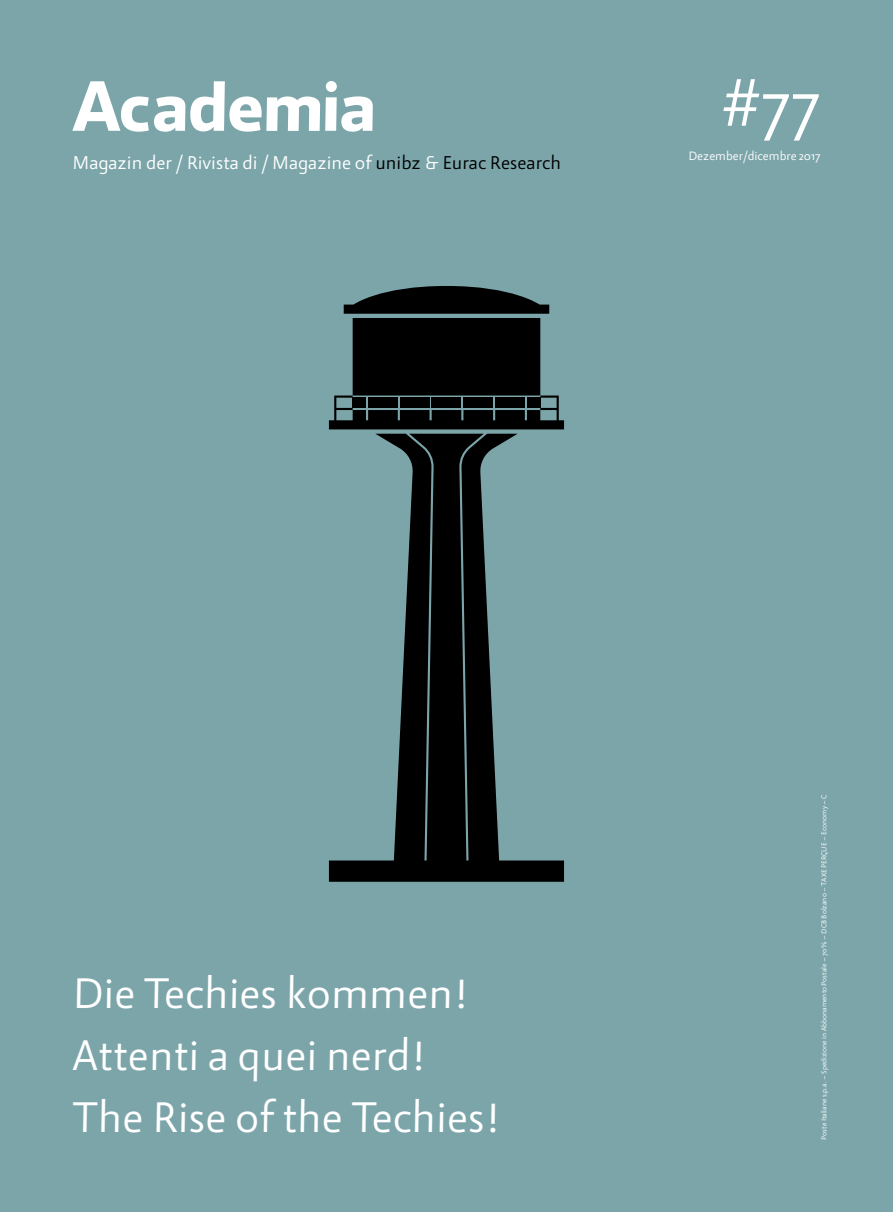
<style>
.page{position:relative;width:893px;height:1212px;background:#7ca5aa}
.page>*{position:absolute;margin:0;border:0;box-sizing:border-box;transform-origin:0 0}
.t1{font:700 75px "abc Allegra";letter-spacing:-.02em;color:#fff}
.t2{font:70.5px "abc Allegra";color:#fff}
.t3{font:45px/61.9px "abc Allegra";color:#fff}
.t4{font:19.5px "abc Allegra";color:#fff}
.t5{font:12.75px "abc Allegra";color:#fff}
.t6{font:7.5px "abc Allegra";color:#fff}
.s1{color:#000}
</style>
<div class="page">
<svg style="left:329px;top:286px;width:235px;height:143px"></svg>
<svg style="left:329px;top:434px;width:235px;height:448px"></svg>
<h2 class="t2" style="left:720px;top:64px;width:102px">#77</h2>
<h1 class="t1" style="left:73px;top:65px;width:306px">Academia</h1>
<h3 class="t4" style="left:73px;top:152px;width:490px">Magazin der / Rivista di / Magazine of <span class="s1">unibz</span> &amp; <span class="s1">Eurac Research</span></h3>
<h3 class="t5" style="left:688px;top:149px;width:134px">Dezember/dicembre 2017</h3>
<h3 class="t3" style="left:73px;top:963px;width:431px">Die Techies kommen!<br>Attenti a quei nerd!<br>The Rise of the Techies!</h3>
<p class="t6" style="left:820px;top:1140px;width:347px;rotate:-90deg">Poste Italiane s.p.a. – Spedizione in Abbonamento Postale – 70 % – DCB Bolzano – TAXE PERÇUE – Economy – C</p>
</div>
